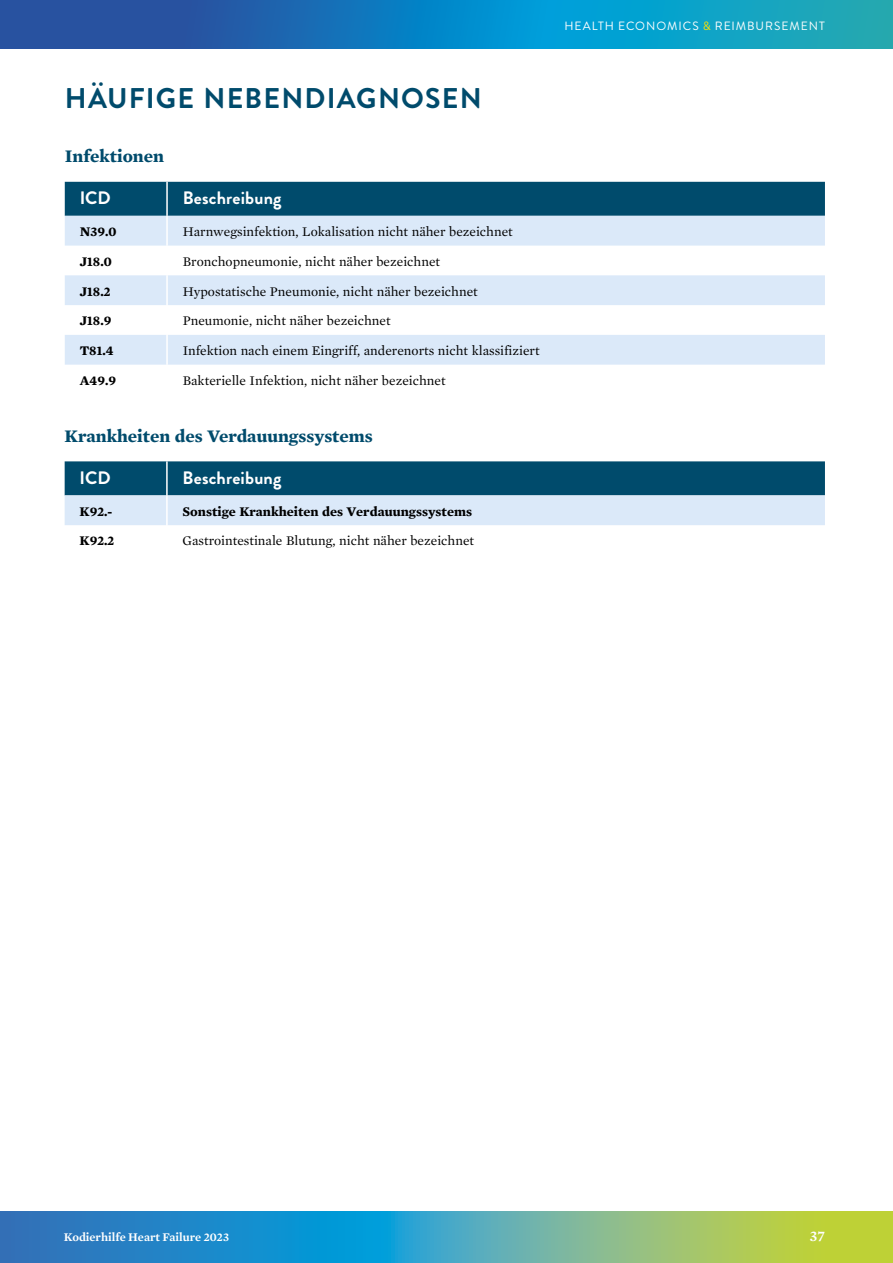
<style>
.page{position:relative;width:893px;height:1263px;background:#fff}
.page>*{position:absolute;margin:0;border:0;box-sizing:border-box;transform-origin:0 0}
.t1{font:700 28.5px "Brandon Grotesque";letter-spacing:.04em;color:#004b6c}
.t2{font:700 18px "Mercury Text G1";color:#004b6c}
.t3{font:700 18px "Brandon Grotesque";letter-spacing:.01em;color:#fff}
.t4{font:600 15px "Mercury Text G1";color:#fff}
.t5{font:13.5px "Mercury Text G1";color:#000}
.t6{font:700 13.5px "Mercury Text G1";color:#000}
.t7{font:12px "Brandon Grotesque";letter-spacing:.08em;color:#fff}
.t8{font:600 12px "Mercury Text G1";color:#fff}
.s1{color:#ffdf00}
</style>
<div class="page">
<svg style="left:0;top:0;width:893px;height:49px;background:#1481ba"></svg>
<svg style="left:0;top:1212px;width:893px;height:51px;background:#59a6a0"></svg>
<div style="left:65px;top:182px;width:760px;height:34px;background:#004b6c"></div>
<svg style="left:65px;top:216px;width:760px;height:149px;fill:#dbe9f9"></svg>
<hr style="left:166px;top:216px;width:2px;height:30px;background:#fff">
<hr style="left:166px;top:246px;width:2px;height:29px;background:#fff">
<hr style="left:166px;top:275px;width:2px;height:30px;background:#fff">
<hr style="left:166px;top:305px;width:2px;height:30px;background:#fff">
<hr style="left:166px;top:335px;width:2px;height:30px;background:#fff">
<hr style="left:166px;top:182px;width:2px;height:34px;background:#fff">
<svg style="left:65px;top:461px;width:760px;height:64px;background:#6795ae"></svg>
<hr style="left:166px;top:495px;width:2px;height:30px;background:#fff">
<hr style="left:166px;top:461px;width:2px;height:34px;background:#fff">
<h1 class="t1" style="left:65px;top:78px;width:418px">HÄUFIGE NEBENDIAGNOSEN</h1>
<h2 class="t2" style="left:65px;top:143px;width:101px">Infektionen</h2>
<h2 class="t3" style="left:80px;top:186px;width:33px">ICD</h2>
<h2 class="t3" style="left:183px;top:186px;width:100px">Beschreibung</h2>
<p class="t6" style="left:80px;top:221px;width:38px">N39.0</p>
<p class="t5" style="left:183px;top:222px;width:332px">Harnwegsinfektion, Lokalisation nicht näher bezeichnet</p>
<p class="t6" style="left:80px;top:251px;width:34px">J18.0</p>
<p class="t5" style="left:183px;top:252px;width:259px">Bronchopneumonie, nicht näher bezeichnet</p>
<p class="t6" style="left:80px;top:281px;width:32px">J18.2</p>
<p class="t5" style="left:183px;top:281px;width:297px">Hypostatische Pneumonie, nicht näher bezeichnet</p>
<p class="t6" style="left:80px;top:311px;width:33px">J18.9</p>
<p class="t5" style="left:183px;top:311px;width:209px">Pneumonie, nicht näher bezeichnet</p>
<p class="t6" style="left:80px;top:340px;width:35px">T81.4</p>
<p class="t5" style="left:183px;top:341px;width:358px">Infektion nach einem Eingriff, anderenorts nicht klassifiziert</p>
<p class="t6" style="left:80px;top:370px;width:38px">A49.9</p>
<p class="t5" style="left:183px;top:371px;width:264px">Bakterielle Infektion, nicht näher bezeichnet</p>
<h2 class="t2" style="left:65px;top:422px;width:310px">Krankheiten des Verdauungssystems</h2>
<h2 class="t3" style="left:80px;top:465px;width:33px">ICD</h2>
<h2 class="t3" style="left:183px;top:465px;width:100px">Beschreibung</h2>
<p class="t6" style="left:80px;top:501px;width:34px">K92.-</p>
<p class="t6" style="left:183px;top:501px;width:291px">Sonstige Krankheiten des Verdauungssystems</p>
<p class="t6" style="left:80px;top:531px;width:36px">K92.2</p>
<p class="t5" style="left:183px;top:531px;width:293px">Gastrointestinale Blutung, nicht näher bezeichnet</p>
<p class="t7" style="left:564px;top:17px;width:262px">HEALTH ECONOMICS <span class="s1">&amp;</span> REIMBURSEMENT</p>
<p class="t8" style="left:64px;top:1228px;width:167px">Kodierhilfe Heart Failure 2023</p>
<p class="t4" style="left:810px;top:1225px;width:17px">37</p>
</div>
